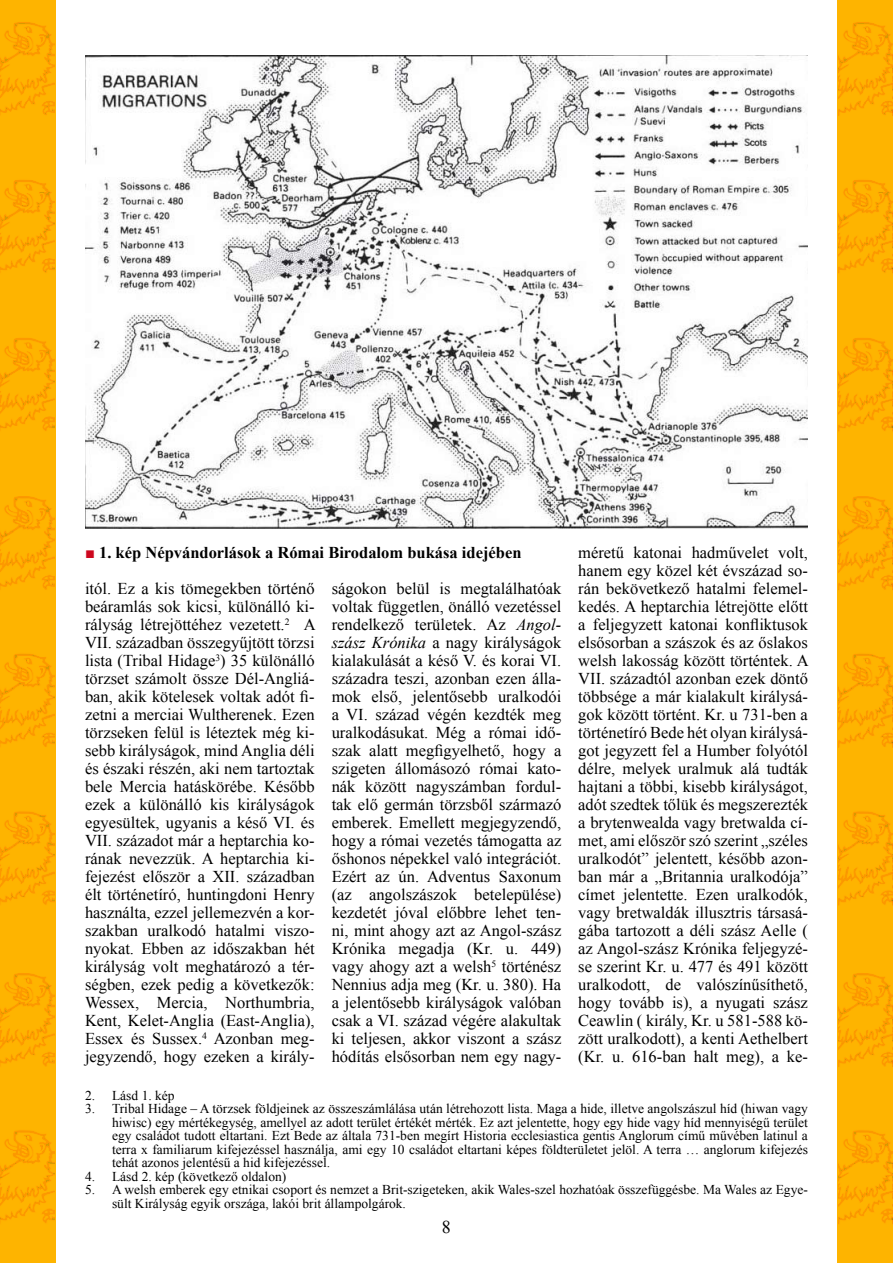
<style>
.page{position:relative;width:893px;height:1263px;background:#fff}
.page>*{position:absolute;margin:0;border:0;box-sizing:border-box;transform-origin:0 0}
.t1{font:18px "Times New Roman";color:#000}
.t2{font:16.5px/18px "Times New Roman";color:#000;text-align:justify}
.t3{font:700 16.5px "Times New Roman";color:#000}
.t4{font:13.5px/13.5px "Times New Roman";color:#000;text-align:justify}
.s1{font-family:"Arial";font-weight:400;color:#cd071e}
.s2{font-style:italic}
</style>
<div class="page">
<div style="left:838px;top:0;width:55px;height:1263px;background:#feb400"></div>
<div style="left:0;top:0;width:55px;height:1263px;background:#feb400"></div>
<img style="left:839px;top:496px;width:53px;height:409px">
<img style="left:839px;top:973px;width:53px;height:250px">
<img style="left:0;top:22px;width:54px;height:409px">
<img style="left:0;top:496px;width:54px;height:409px">
<img style="left:0;top:973px;width:54px;height:250px">
<img style="left:839px;top:22px;width:53px;height:409px">
<img style="left:85px;top:55px;width:722px;height:473px">
<p class="t3" style="left:85px;top:541px;width:438px"><span class="s1">■</span> 1. kép Népvándorlások a Római Birodalom bukása idejében</p>
<p class="t2" style="left:85px;top:579px;width:232px">itól. Ez a kis tömegekben történő beáramlás sok kicsi, különálló ki&shy;rályság létrejöttéhez vezetett.<sup>2</sup> A VII. században összegyűjtött törzsi lista (Tribal Hidage<sup>3</sup>) 35 különálló törzset számolt össze Dél-Angliá&shy;ban, akik kötelesek voltak adót fi&shy;zetni a merciai Wultherenek. Ezen törzseken felül is léteztek még ki&shy;sebb királyságok, mind Anglia déli és északi részén, aki nem tartoztak bele Mercia hatáskörébe. Később ezek a különálló kis királyságok egyesültek, ugyanis a késő VI. és VII. századot már a heptarchia ko&shy;rának nevezzük. A heptarchia ki&shy;fejezést először a XII. században élt történetíró, huntingdoni Henry használta, ezzel jellemezvén a kor&shy;szakban uralkodó hatalmi viszo&shy;nyokat. Ebben az időszakban hét királyság volt meghatározó a tér&shy;ségben, ezek pedig a következők:<br>Wessex, Mercia, Northumbria, Kent, Kelet-Anglia (East-Anglia), Essex és Sussex.<sup>4</sup> Azonban meg&shy;jegyzendő, hogy ezeken a király-</p>
<p class="t2" style="left:332px;top:579px;width:231px">ságokon belül is megtalálhatóak voltak független, önálló vezetéssel rendelkező területek. Az <span class="s2">Angol&shy;szász Krónika</span> a nagy királyságok kialakulását a késő V. és korai VI. századra teszi, azonban ezen álla&shy;mok első, jelentősebb uralkodói a VI. század végén kezdték meg uralkodásukat. Még a római idő&shy;szak alatt megfigyelhető, hogy a szigeten állomásozó római kato&shy;nák között nagyszámban fordul&shy;tak elő germán törzsből származó emberek. Emellett megjegyzendő, hogy a római vezetés támogatta az őshonos népekkel való integrációt.<br>Ezért az ún. Adventus Saxonum (az angolszászok betelepülése) kezdetét jóval előbbre lehet ten&shy;ni, mint ahogy azt az Angol-szász Krónika megadja (Kr. u. 449) vagy ahogy azt a welsh<sup>5</sup> történész Nennius adja meg (Kr. u. 380). Ha a jelentősebb királyságok valóban csak a VI. század végére alakultak ki teljesen, akkor viszont a szász hódítás elsősorban nem egy nagy-</p>
<p class="t2" style="left:578px;top:543px;width:232px">méretű katonai hadművelet volt, hanem egy közel két évszázad so&shy;rán bekövetkező hatalmi felemel&shy;kedés. A heptarchia létrejötte előtt a feljegyzett katonai konfliktusok elsősorban a szászok és az őslakos welsh lakosság között történtek. A VII. századtól azonban ezek döntő többsége a már kialakult királysá&shy;gok között történt. Kr. u 731-ben a történetíró Bede hét olyan királysá&shy;got jegyzett fel a Humber folyótól délre, melyek uralmuk alá tudták hajtani a többi, kisebb királyságot, adót szedtek tőlük és megszerezték a brytenwealda vagy bretwalda cí&shy;met, ami először szó szerint „széles uralkodót” jelentett, később azon&shy;ban már a „Britannia uralkodója” címet jelentette. Ezen uralkodók, vagy bretwaldák illusztris társasá&shy;gába tartozott a déli szász Aelle ( az Angol-szász Krónika feljegyzé&shy;se szerint Kr. u. 477 és 491 között uralkodott, de valószínűsíthető, hogy tovább is), a nyugati szász Ceawlin ( király, Kr. u 581-588 kö&shy;zött uralkodott), a kenti Aethelbert (Kr. u. 616-ban halt meg), a ke-</p>
<p class="t4" style="left:85px;top:1088px;width:91px">2. Lásd 1. kép</p>
<p class="t4" style="left:112px;top:1102px;width:697px;text-indent:-27px">3. Tribal Hidage – A törzsek földjeinek az összeszámlálása után létrehozott lista. Maga a hide, illetve angolszászul híd (hiwan vagy hiwisc) egy mértékegység, amellyel az adott terület értékét mérték. Ez azt jelentette, hogy egy hide vagy híd mennyiségű terület egy családot tudott eltartani. Ezt Bede az általa 731-ben megírt Historia ecclesiastica gentis Anglorum című művében latinul a terra x familiarum kifejezéssel használja, ami egy 10 családot eltartani képes földterületet jelöl. A terra … anglorum kifejezés tehát azonos jelentésű a hid kifejezéssel.</p>
<p class="t4" style="left:85px;top:1169px;width:203px">4. Lásd 2. kép (következő oldalon)</p>
<p class="t4" style="left:112px;top:1183px;width:697px;text-indent:-27px">5. A welsh emberek egy etnikai csoport és nemzet a Brit-szigeteken, akik Wales-szel hozhatóak összefüggésbe. Ma Wales az Egye&shy;sült Királyság egyik országa, lakói brit állampolgárok.</p>
<p class="t1" style="left:442px;top:1215px;width:10px">8</p>
</div>
